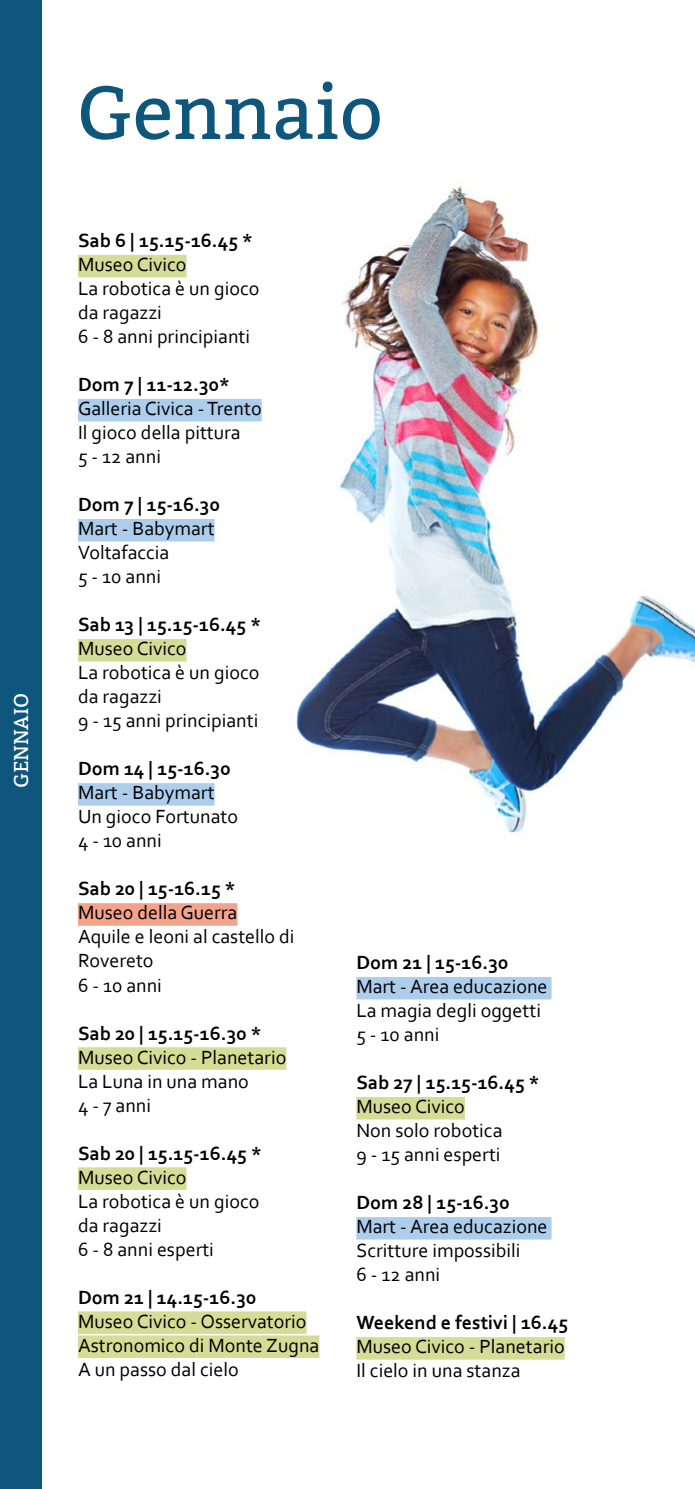
<style>
.page{position:relative;width:695px;height:1489px;background:#fff}
.page>*{position:absolute;margin:0;border:0;box-sizing:border-box;transform-origin:0 0}
.t1{font:75px "Bitter";color:#0e567c}
.t2{font:20px/24px "Corbel";color:#000}
.t3{font:700 20px "Corbel";color:#000}
.t4{font:20px "Bitter";color:#fff}
</style>
<div class="page">
<img style="left:152px;top:186px;width:542px;height:884px">
<div style="left:78px;top:255px;width:108px;height:22px;background:#d5dc95"></div>
<div style="left:78px;top:399px;width:183px;height:22px;background:#adcded"></div>
<div style="left:78px;top:519px;width:136px;height:22px;background:#adcded"></div>
<div style="left:78px;top:639px;width:108px;height:22px;background:#d5dc95"></div>
<div style="left:78px;top:783px;width:136px;height:22px;background:#adcded"></div>
<div style="left:78px;top:903px;width:159px;height:22px;background:#f4a28a"></div>
<div style="left:78px;top:1047px;width:208px;height:22px;background:#d5dc95"></div>
<div style="left:78px;top:1167px;width:108px;height:22px;background:#d5dc95"></div>
<div style="left:78px;top:1311px;width:228px;height:22px;background:#d5dc95"></div>
<div style="left:78px;top:1335px;width:241px;height:22px;background:#d5dc95"></div>
<div style="left:0;top:0;width:41px;height:1488px;background:#0e567c"></div>
<div style="left:356px;top:976px;width:195px;height:23px;background:#adcded"></div>
<div style="left:356px;top:1096px;width:109px;height:23px;background:#d5dc95"></div>
<div style="left:356px;top:1216px;width:195px;height:23px;background:#adcded"></div>
<div style="left:356px;top:1336px;width:208px;height:23px;background:#d5dc95"></div>
<p class="t4" style="left:9px;top:788px;width:97px;rotate:-90deg">GENNAIO</p>
<h1 class="t1" style="left:76px;top:69px;width:308px">Gennaio</h1>
<p class="t3" style="left:78px;top:228px;width:176px">Sab 6 | 15.15-16.45 *</p>
<p class="t2" style="left:78px;top:252px;width:183px">Museo Civico<br>La robotica è un gioco da ragazzi<br>6 - 8 anni principianti</p>
<p class="t3" style="left:78px;top:372px;width:153px">Dom 7 | 11-12.30*</p>
<p class="t2" style="left:78px;top:396px;width:185px">Galleria Civica - Trento<br>Il gioco della pittura<br>5 - 12 anni</p>
<p class="t3" style="left:78px;top:492px;width:143px">Dom 7 | 15-16.30</p>
<p class="t2" style="left:78px;top:516px;width:138px">Mart - Babymart<br>Voltafaccia<br>5 - 10 anni</p>
<p class="t3" style="left:78px;top:612px;width:184px">Sab 13 | 15.15-16.45 *</p>
<p class="t2" style="left:78px;top:636px;width:183px">Museo Civico<br>La robotica è un gioco da ragazzi<br>9 - 15 anni principianti</p>
<p class="t3" style="left:78px;top:756px;width:154px">Dom 14 | 15-16.30</p>
<p class="t2" style="left:78px;top:780px;width:161px">Mart - Babymart<br>Un gioco Fortunato<br>4 - 10 anni</p>
<p class="t3" style="left:78px;top:876px;width:159px">Sab 20 | 15-16.15 *</p>
<p class="t2" style="left:78px;top:900px;width:218px">Museo della Guerra<br>Aquile e leoni al castello di<br>Rovereto<br>6 - 10 anni</p>
<p class="t3" style="left:78px;top:1020px;width:185px">Sab 20 | 15.15-16.30 *</p>
<p class="t2" style="left:78px;top:1044px;width:210px">Museo Civico - Planetario<br>La Luna in una mano<br>4 - 7 anni</p>
<p class="t3" style="left:78px;top:1140px;width:185px">Sab 20 | 15.15-16.45 *</p>
<p class="t2" style="left:78px;top:1164px;width:183px">Museo Civico<br>La robotica è un gioco da ragazzi<br>6 - 8 anni esperti</p>
<p class="t3" style="left:78px;top:1284px;width:180px">Dom 21 | 14.15-16.30</p>
<p class="t2" style="left:78px;top:1308px;width:243px">Museo Civico - Osservatorio<br>Astronomico di Monte Zugna<br>A un passo dal cielo</p>
<p class="t3" style="left:356px;top:950px;width:154px">Dom 21 | 15-16.30</p>
<p class="t2" style="left:356px;top:974px;width:193px">Mart - Area educazione<br>La magia degli oggetti<br>5 - 10 anni</p>
<p class="t3" style="left:356px;top:1070px;width:185px">Sab 27 | 15.15-16.45 *</p>
<p class="t2" style="left:356px;top:1094px;width:148px">Museo Civico<br>Non solo robotica<br>9 - 15 anni esperti</p>
<p class="t3" style="left:356px;top:1190px;width:155px">Dom 28 | 15-16.30</p>
<p class="t2" style="left:356px;top:1214px;width:193px">Mart - Area educazione<br>Scritture impossibili<br>6 - 12 anni</p>
<p class="t3" style="left:356px;top:1310px;width:213px">Weekend e festivi | 16.45</p>
<p class="t2" style="left:356px;top:1334px;width:210px">Museo Civico - Planetario<br>Il cielo in una stanza</p>
</div>
